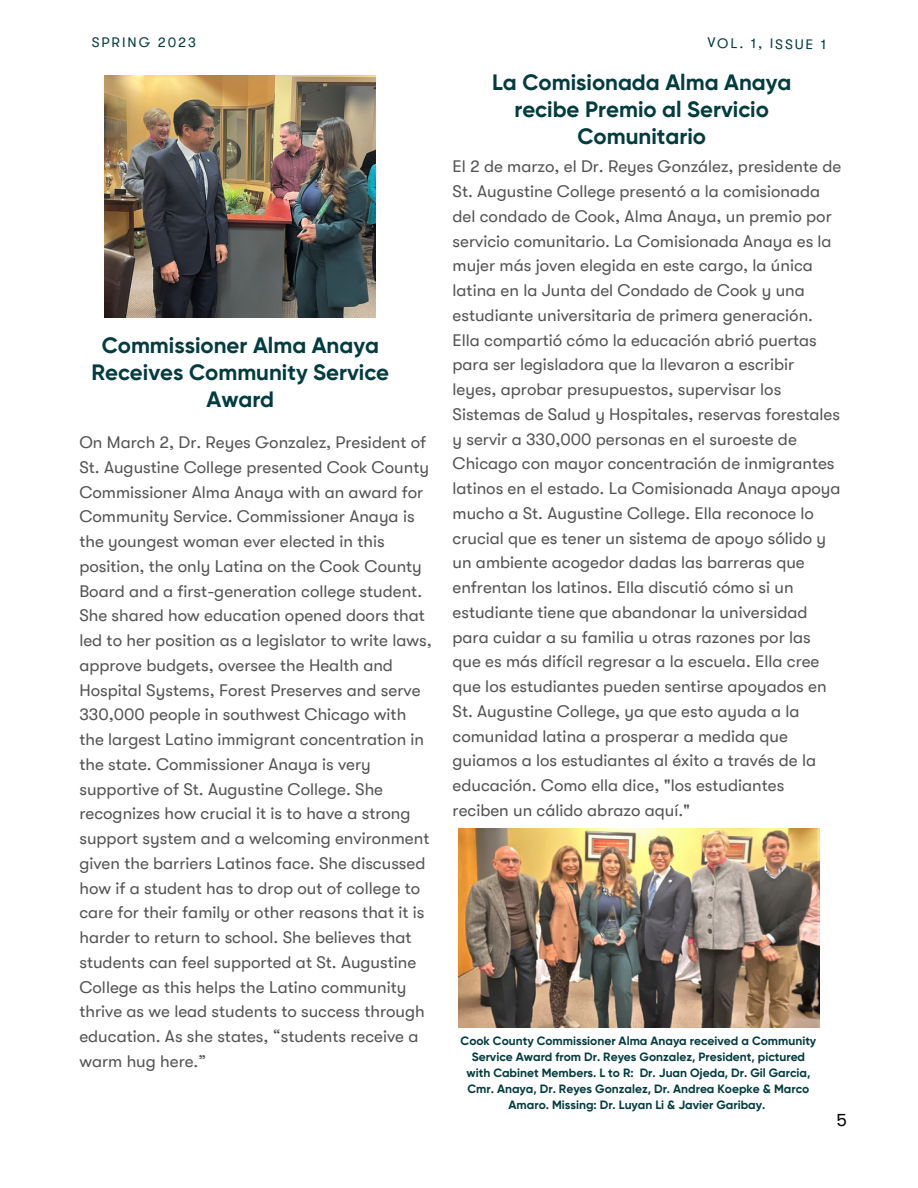
<style>
.page{position:relative;width:918px;height:1188px;background:#fff}
.page>*{position:absolute;margin:0;border:0;box-sizing:border-box;transform-origin:0 0}
.t1{font:700 22.2px/27px "Gilroy";color:#033c3f;text-align:center}
.t2{font:18px "GT Walsheim";color:#000}
.t3{font:16.95px/24.8px "GT Walsheim";color:#545454}
.t4{font:13.95px "GT Walsheim";letter-spacing:.14em;color:#033c3f}
.t5{font:700 12px/16px "Gilroy";color:#033c3f;text-align:center}
</style>
<div class="page">
<img style="left:105px;top:76px;width:271px;height:241px">
<img style="left:458px;top:828px;width:361px;height:199px">
<p class="t4" style="left:92px;top:35px;width:106px">SPRING 2023</p>
<p class="t4" style="left:708px;top:35px;width:120px;rotate:1deg">VOL. 1, ISSUE 1</p>
<h1 class="t1" style="left:91px;top:332px;width:299px">Commissioner Alma Anaya<br>Receives Community Service<br>Award</h1>
<p class="t3" style="left:79px;top:430px;width:354px">On March 2, Dr. Reyes Gonzalez, President of St. Augustine College presented Cook County Commissioner Alma Anaya with an award for Community Service. Commissioner Anaya is the youngest woman ever elected in this position, the only Latina on the Cook County Board and a first-generation college student.<br>She shared how education opened doors that led to her position as a legislator to write laws, approve budgets, oversee the Health and Hospital Systems, Forest Preserves and serve 330,000 people in southwest Chicago with the largest Latino immigrant concentration in the state. Commissioner Anaya is very supportive of St. Augustine College. She recognizes how crucial it is to have a strong support system and a welcoming environment given the barriers Latinos face. She discussed how if a student has to drop out of college to care for their family or other reasons that it is harder to return to school. She believes that students can feel supported at St. Augustine College as this helps the Latino community thrive as we lead students to success through education. As she states, “students receive a warm hug here.”</p>
<h1 class="t1" style="left:492px;top:69px;width:301px">La Comisionada Alma Anaya recibe Premio al Servicio<br>Comunitario</h1>
<p class="t3" style="left:453px;top:154px;width:390px">El 2 de marzo, el Dr. Reyes González, presidente de St. Augustine College presentó a la comisionada del condado de Cook, Alma Anaya, un premio por servicio comunitario. La Comisionada Anaya es la mujer más joven elegida en este cargo, la única latina en la Junta del Condado de Cook y una estudiante universitaria de primera generación.<br>Ella compartió cómo la educación abrió puertas para ser legisladora que la llevaron a escribir leyes, aprobar presupuestos, supervisar los Sistemas de Salud y Hospitales, reservas forestales y servir a 330,000 personas en el suroeste de Chicago con mayor concentración de inmigrantes latinos en el estado. La Comisionada Anaya apoya mucho a St. Augustine College. Ella reconoce lo crucial que es tener un sistema de apoyo sólido y un ambiente acogedor dadas las barreras que enfrentan los latinos. Ella discutió cómo si un estudiante tiene que abandonar la universidad para cuidar a su familia u otras razones por las que es más difícil regresar a la escuela. Ella cree que los estudiantes pueden sentirse apoyados en St. Augustine College, ya que esto ayuda a la comunidad latina a prosperar a medida que guiamos a los estudiantes al éxito a través de la educación. Como ella dice, "los estudiantes reciben un cálido abrazo aquí."</p>
<p class="t5" style="left:461px;top:1033px;width:357px">Cook County Commissioner Alma Anaya received a Community Service Award from Dr. Reyes Gonzalez, President, pictured with Cabinet Members. L to R: Dr. Juan Ojeda, Dr. Gil Garcia, Cmr. Anaya, Dr. Reyes Gonzalez, Dr. Andrea Koepke &amp; Marco Amaro. Missing: Dr. Luyan Li &amp; Javier Garibay.</p>
<p class="t2" style="left:837px;top:1110px;width:12px">5</p>
</div>
